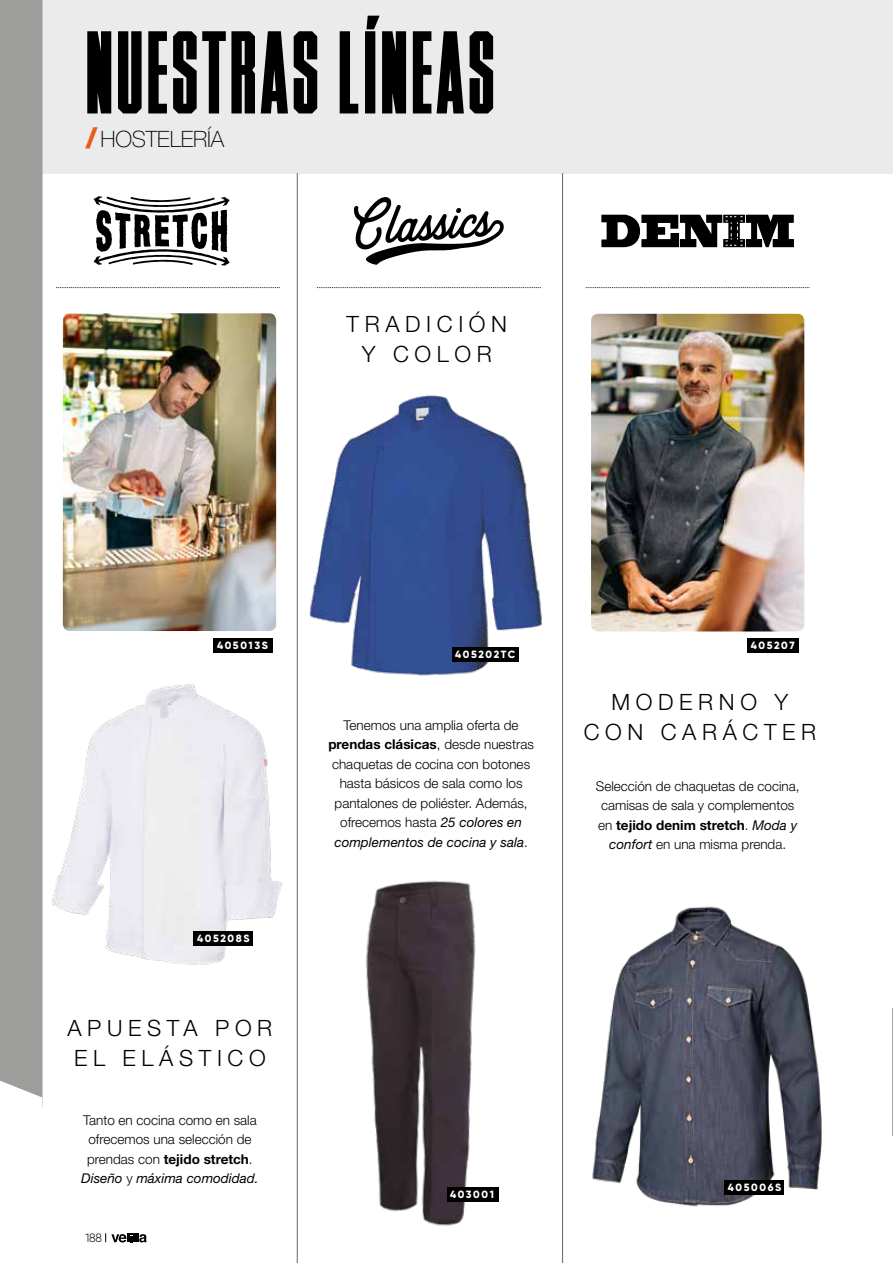
<style>
.page{position:relative;width:893px;height:1263px;background:#fff}
.page>*{position:absolute;margin:0;border:0;box-sizing:border-box;transform-origin:0 0}
.t1{font:112.2px "TIMMONSNY";letter-spacing:.02em;color:#000}
.t2{font:300 22.5px/30px "Helvetica Neue LT Std";letter-spacing:.25em;color:#000;text-align:center}
.t3{font:100 22.5px "Helvetica Neue LT Std";letter-spacing:-.01em;color:#000}
.t4{font:300 13.5px/19.5px "Helvetica Neue LT Std";color:#000;text-align:center}
.t5{font:300 12px "Gilroy";color:#000}
.t6{font:800 10.5px "Gilroy";letter-spacing:.15em;color:#fff}
.s1{font-weight:900;font-size:28.35px;color:#ea5b18}
.s2{font-weight:700}
.s3{font-weight:400;font-style:italic}
</style>
<div class="page">
<svg style="left:105px;top:1233px;width:42px;height:9px"></svg>
<hr style="left:892px;top:1008px;width:1px;height:127px;background:#a8a8a7">
<div style="left:0;top:0;width:893px;height:173px;background:#ebebeb"></div>
<div style="left:0;top:0;width:43px;height:1107px;background:#9d9d9c"></div>
<svg style="left:354px;top:197px;width:150px;height:68px"></svg>
<svg style="left:94px;top:196px;width:136px;height:70px"></svg>
<svg style="left:601px;top:215px;width:193px;height:32px"></svg>
<hr style="left:297px;top:173px;width:1px;height:1090px;background:#666665">
<hr style="left:562px;top:173px;width:1px;height:1090px;background:#666665">
<svg style="left:56px;top:287px;width:224px;height:1px"></svg>
<svg style="left:317px;top:287px;width:224px;height:1px"></svg>
<svg style="left:586px;top:287px;width:224px;height:1px"></svg>
<img style="left:51px;top:683px;width:232px;height:282px">
<div style="left:194px;top:931px;width:59px;height:14px;background:#000"></div>
<div style="left:214px;top:638px;width:59px;height:14px;background:#000"></div>
<img style="left:592px;top:906px;width:230px;height:301px">
<div style="left:724px;top:1180px;width:60px;height:14px;background:#000"></div>
<img style="left:365px;top:880px;width:122px;height:346px">
<div style="left:447px;top:1187px;width:52px;height:14px;background:#000"></div>
<div style="left:747px;top:638px;width:52px;height:14px;background:#000"></div>
<img style="left:309px;top:395px;width:233px;height:281px">
<div style="left:452px;top:647px;width:66px;height:15px;background:#000"></div>
<img style="left:591px;top:314px;width:213px;height:317px">
<img style="left:63px;top:313px;width:213px;height:318px">
<svg style="left:0;top:1081px;width:42px;height:26px"></svg>
<h1 class="t1" style="left:85px;top:13px;width:412px">NUESTRAS LÍNEAS</h1>
<h2 class="t3" style="left:86px;top:126px;width:140px"><span class="s1">/</span>HOSTELERÍA</h2>
<h2 class="t2" style="left:347px;top:308px;width:162px">TRADICIÓN<br>Y COLOR</h2>
<p class="t6" style="left:217px;top:638px;width:52px">405013S</p>
<p class="t6" style="left:197px;top:931px;width:54px">405208S</p>
<h2 class="t2" style="left:68px;top:1012px;width:206px;text-align:left">APUESTA POR<br>EL ELÁSTICO</h2>
<p class="t4" style="left:81px;top:1110px;width:179px">Tanto en cocina como en sala ofrecemos una selección de prendas con <span class="s2">tejido stretch</span>.<br><span class="s3">Diseño</span> y <span class="s3">máxima comodidad.</span></p>
<p class="t5" style="left:85px;top:1230px;width:18px">188</p>
<p class="t6" style="left:455px;top:648px;width:62px">405202TC</p>
<p class="t4" style="left:328px;top:715px;width:207px">Tenemos una amplia oferta de <span class="s2">prendas clásicas</span>, desde nuestras chaquetas de cocina con botones hasta básicos de sala como los pantalones de poliéster. Además, ofrecemos hasta <span class="s3">25 colores en complementos de cocina y sala</span>.</p>
<p class="t6" style="left:751px;top:638px;width:45px">405207</p>
<h2 class="t2" style="left:584px;top:687px;width:234px">MODERNO Y<br>CON CARÁCTER</h2>
<p class="t4" style="left:596px;top:776px;width:205px">Selección de chaquetas de cocina, camisas de sala y complementos en <span class="s2">tejido denim stretch</span>. <span class="s3">Moda y confort</span> en una misma prenda.</p>
<p class="t6" style="left:450px;top:1187px;width:45px">403001</p>
<p class="t6" style="left:728px;top:1180px;width:55px">405006S</p>
</div>
